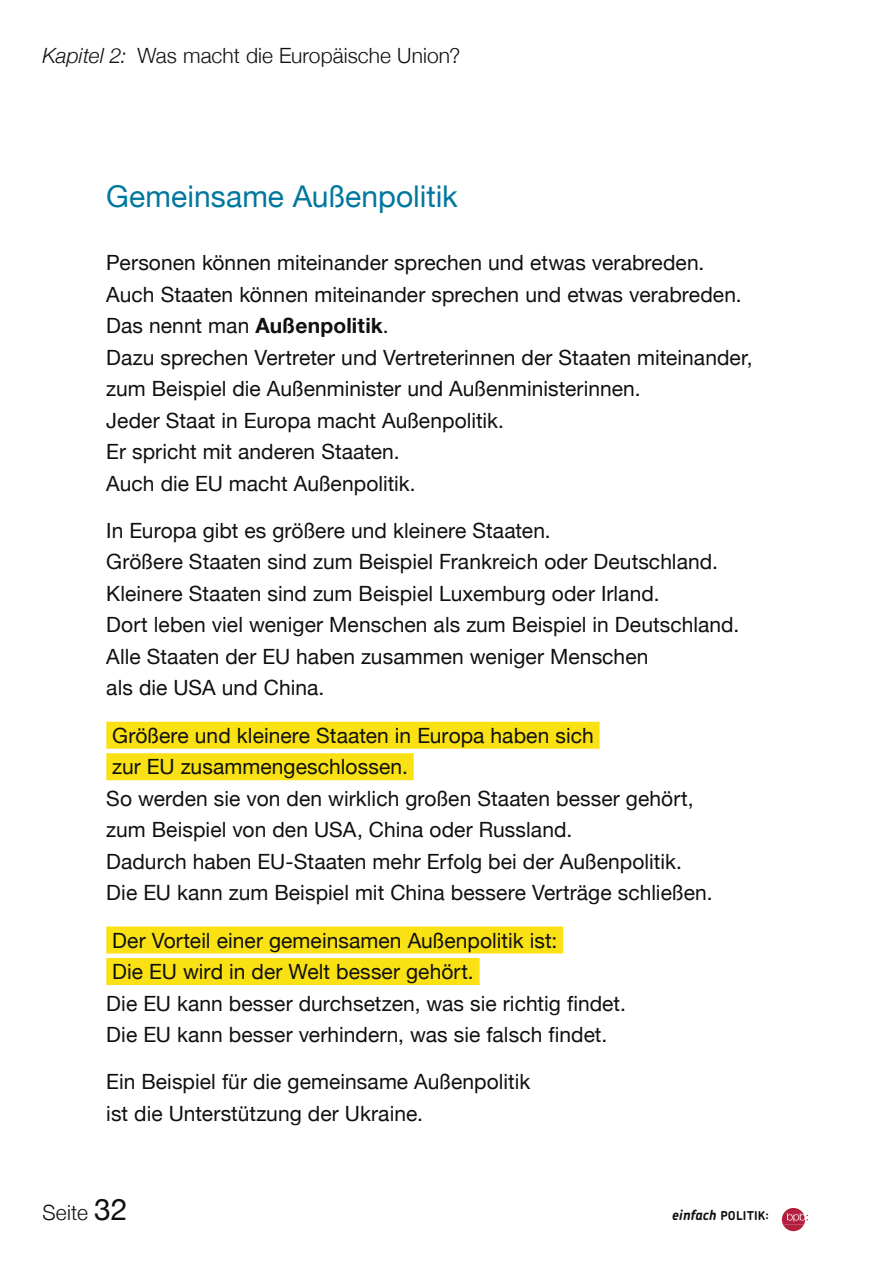
<style>
.page{position:relative;width:893px;height:1263px;background:#fff}
.page>*{position:absolute;margin:0;border:0;box-sizing:border-box;transform-origin:0 0}
.t1{font:30px "Helvetica Neue";color:#00779e}
.p_fliess{font:21px/31.5px "Helvetica Neue";letter-spacing:.005em;color:#0f110f}
.t2{font:300 21px "Helvetica Neue";letter-spacing:.005em;color:#0f110f}
.t3{font:700 12.3px "Chevin";letter-spacing:.015em;color:#0f110f}
.s1{font-style:italic}
.s2{font-weight:700}
.s3{font-weight:400;font-size:30px}
.s4{font-style:italic;font-size:14.1px}
</style>
<div class="page">
<svg style="left:782px;top:1208px;width:26px;height:23px"></svg>
<div style="left:106px;top:722px;width:494px;height:27px;background:#fae114"></div>
<div style="left:106px;top:753px;width:308px;height:27px;background:#fae114"></div>
<div style="left:106px;top:926px;width:457px;height:27px;background:#fae114"></div>
<div style="left:106px;top:958px;width:374px;height:27px;background:#fae114"></div>
<p class="t2" style="left:43px;top:38px;width:419px"><span class="s1">Kapitel 2:</span> Was macht die Europäische Union?</p>
<h3 class="t1" style="left:106px;top:175px;width:353px">Gemeinsame Außenpolitik</h3>
<p class="p_fliess" style="left:106px;top:248px;width:648px">Personen können miteinander sprechen und etwas verabreden.<br>Auch Staaten können miteinander sprechen und etwas verabreden.<br>Das nennt man <span class="s2">Außenpolitik</span>.<br>Dazu sprechen Vertreter und Vertreterinnen der Staaten miteinander, zum Beispiel die Außenminister und Außenministerinnen.<br>Jeder Staat in Europa macht Außenpolitik.<br>Er spricht mit anderen Staaten.<br>Auch die EU macht Außenpolitik.</p>
<p class="p_fliess" style="left:106px;top:516px;width:635px">In Europa gibt es größere und kleinere Staaten.<br>Größere Staaten sind zum Beispiel Frankreich oder Deutschland.<br>Kleinere Staaten sind zum Beispiel Luxemburg oder Irland.<br>Dort leben viel weniger Menschen als zum Beispiel in Deutschland.<br>Alle Staaten der EU haben zusammen weniger Menschen<br>als die USA und China.</p>
<p class="p_fliess" style="left:106px;top:721px;width:608px">Größere und kleinere Staaten in Europa haben sich<br>zur EU zusammengeschlossen.<br>So werden sie von den wirklich großen Staaten besser gehört, zum Beispiel von den USA, China oder Russland.<br>Dadurch haben EU-Staaten mehr Erfolg bei der Außenpolitik.<br>Die EU kann zum Beispiel mit China bessere Verträge schließen.</p>
<p class="p_fliess" style="left:106px;top:925px;width:521px">Der Vorteil einer gemeinsamen Außenpolitik ist:<br>Die EU wird in der Welt besser gehört.<br>Die EU kann besser durchsetzen, was sie richtig findet.<br>Die EU kann besser verhindern, was sie falsch findet.</p>
<p class="p_fliess" style="left:106px;top:1067px;width:425px">Ein Beispiel für die gemeinsame Außenpolitik ist die Unterstützung der Ukraine.</p>
<p class="t2" style="left:43px;top:1196px;width:87px">Seite <span class="s3">32</span></p>
<p class="t3" style="left:672px;top:1208px;width:98px"><span class="s4">einfach</span> POLITIK:</p>
</div>
